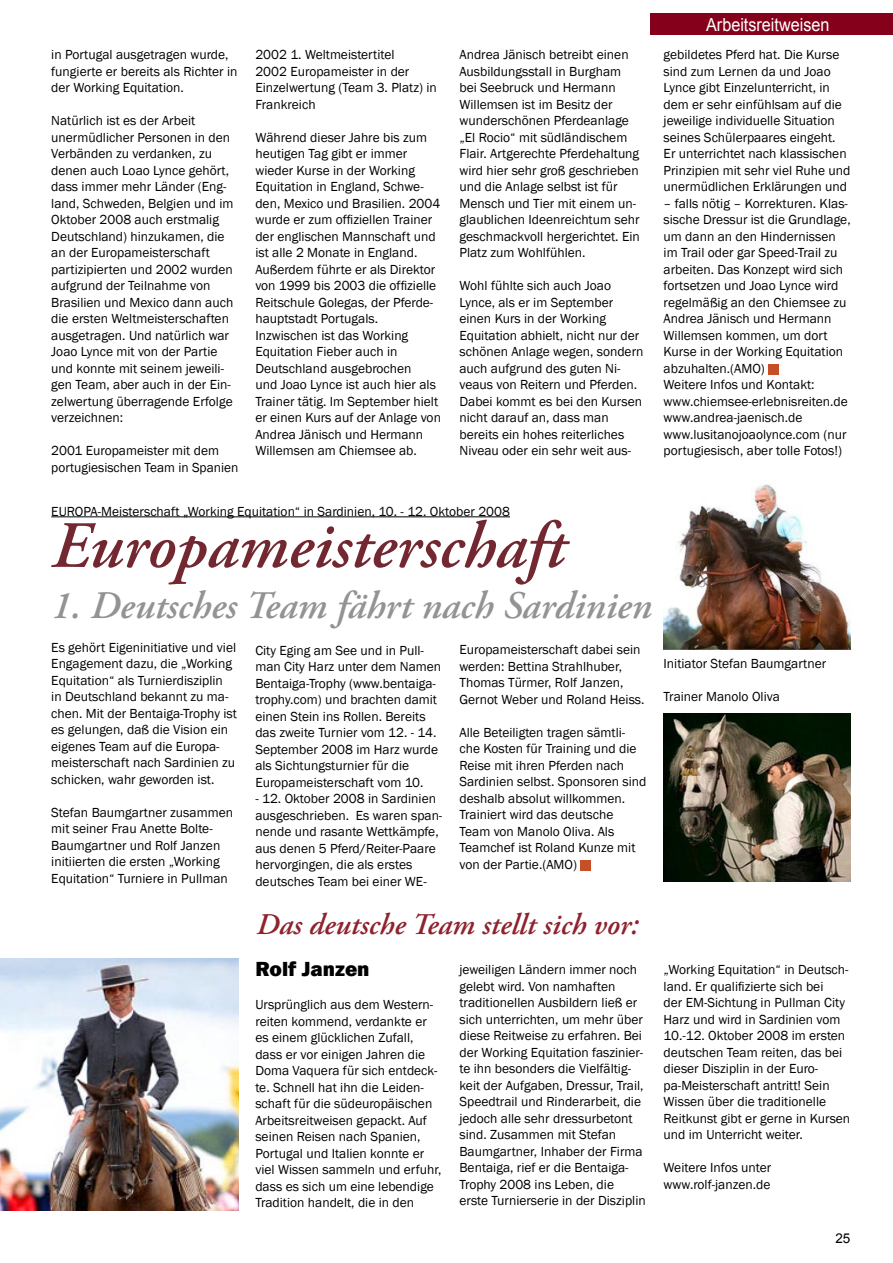
<style>
.page{position:relative;width:893px;height:1263px;background:#fff}
.page>*{position:absolute;margin:0;border:0;box-sizing:border-box;transform-origin:0 0}
._5__fliestext_-_franklin_9{font:italic 600 66px "Adobe Garamond Pro";color:#732831}
._5__fliestext_-_franklin_9-2{font:italic 600 39px "Adobe Garamond Pro";color:#939393}
._5__fliestext_-_franklin_9-3{font:italic 600 30px "Adobe Garamond Pro";color:#8e232e}
._5__fliestext_-_franklin_9-4{font:800 21px "Franklin Gothic";color:#000}
._1__themen_-_linke_seite{font:18px "Arial";color:#fff;scale:.9 1}
._5__fliestext_-_franklin_9-5{font:13.5px/16.5px "Franklin Gothic";color:#000}
.t1{font:13.5px "Arial";color:#000}
</style>
<div class="page">
<div style="left:651px;top:14px;width:242px;height:21px;background:#85001b"></div>
<hr style="left:51px;top:516px;width:459px;height:1px;background:#000">
<img style="left:664px;top:484px;width:187px;height:165px">
<img style="left:664px;top:713px;width:187px;height:168px">
<div style="left:768px;top:364px;width:11px;height:10px;background:#c74f27"></div>
<div style="left:580px;top:860px;width:11px;height:10px;background:#c74f27"></div>
<img style="left:0;top:958px;width:238px;height:253px">
<p class="_5__fliestext_-_franklin_9-5" style="left:51px;top:47px;width:188px">in Portugal ausgetragen wurde, fungierte er bereits als Richter in der Working Equitation.</p>
<p class="_5__fliestext_-_franklin_9-5" style="left:51px;top:113px;width:184px">Natürlich ist es der Arbeit unermüdlicher Personen in den<br>Verbänden zu verdanken, zu denen auch Loao Lynce gehört, dass immer mehr Länder (Eng&shy;land, Schweden, Belgien und im<br>Oktober 2008 auch erstmalig<br>Deutschland) hinzukamen, die an der Europameisterschaft partizipierten und 2002 wurden aufgrund der Teilnahme von<br>Brasilien und Mexico dann auch die ersten Weltmeisterschaften ausgetragen. Und natürlich war<br>Joao Lynce mit von der Partie und konnte mit seinem jeweili&shy;gen Team, aber auch in der Ein&shy;zelwertung überragende Erfolge verzeichnen:</p>
<p class="_5__fliestext_-_franklin_9-5" style="left:51px;top:443px;width:189px">2001 Europameister mit dem portugiesischen Team in Spanien</p>
<p class="_5__fliestext_-_franklin_9-5" style="left:255px;top:47px;width:141px">2002 1. Weltmeistertitel</p>
<p class="_5__fliestext_-_franklin_9-5" style="left:255px;top:63px;width:183px">2002 Europameister in der<br>Einzelwertung (Team 3. Platz) in<br>Frankreich</p>
<p class="_5__fliestext_-_franklin_9-5" style="left:255px;top:129px;width:186px">Während dieser Jahre bis zum heutigen Tag gibt er immer wieder Kurse in der Working<br>Equitation in England, Schwe&shy;den, Mexico und Brasilien. 2004 wurde er zum offiziellen Trainer der englischen Mannschaft und ist alle 2 Monate in England.<br>Außerdem führte er als Direktor von 1999 bis 2003 die offizielle<br>Reitschule Golegas, der Pferde&shy;hauptstadt Portugals.</p>
<p class="_5__fliestext_-_franklin_9-5" style="left:255px;top:327px;width:187px">Inzwischen ist das Working<br>Equitation Fieber auch in<br>Deutschland ausgebrochen<br>und Joao Lynce ist auch hier als<br>Trainer tätig. Im September hielt er einen Kurs auf der Anlage von<br>Andrea Jänisch und Hermann<br>Willemsen am Chiemsee ab.</p>
<p class="_5__fliestext_-_franklin_9-5" style="left:459px;top:47px;width:182px">Andrea Jänisch betreibt einen<br>Ausbildungsstall in Burgham bei Seebruck und Hermann<br>Willemsen ist im Besitz der wunderschönen Pferdeanlage „El Rocio“ mit südländischem<br>Flair. Artgerechte Pferdehaltung wird hier sehr groß geschrieben und die Anlage selbst ist für<br>Mensch und Tier mit einem un&shy;glaublichen Ideenreichtum sehr geschmackvoll hergerichtet. Ein<br>Platz zum Wohlfühlen.</p>
<p class="_5__fliestext_-_franklin_9-5" style="left:459px;top:278px;width:185px">Wohl fühlte sich auch Joao<br>Lynce, als er im September einen Kurs in der Working<br>Equitation abhielt, nicht nur der schönen Anlage wegen, sondern auch aufgrund des guten Ni&shy;veaus von Reitern und Pferden.<br>Dabei kommt es bei den Kursen nicht darauf an, dass man bereits ein hohes reiterliches<br>Niveau oder ein sehr weit aus-</p>
<p class="_1__themen_-_linke_seite" style="left:706px;top:13px;width:139px">Arbeitsreitweisen</p>
<p class="_5__fliestext_-_franklin_9-5" style="left:664px;top:47px;width:188px">gebildetes Pferd hat. Die Kurse sind zum Lernen da und Joao<br>Lynce gibt Einzelunterricht, in dem er sehr einfühlsam auf die jeweilige individuelle Situation seines Schülerpaares eingeht.<br>Er unterrichtet nach klassischen<br>Prinzipien mit sehr viel Ruhe und unermüdlichen Erklärungen und</p>
<p class="_5__fliestext_-_franklin_9-5" style="left:664px;top:195px;width:189px">– falls nötig – Korrekturen. Klas&shy;sische Dressur ist die Grundlage, um dann an den Hindernissen im Trail oder gar Speed-Trail zu arbeiten. Das Konzept wird sich fortsetzen und Joao Lynce wird regelmäßig an den Chiemsee zu<br>Andrea Jänisch und Hermann<br>Willemsen kommen, um dort<br>Kurse in der Working Equitation abzuhalten.(AMO)</p>
<p class="_5__fliestext_-_franklin_9-5" style="left:664px;top:377px;width:153px">Weitere Infos und Kontakt:</p>
<p class="_5__fliestext_-_franklin_9-5" style="left:664px;top:393px;width:186px">www.chiemsee-erlebnisreiten.de</p>
<p class="_5__fliestext_-_franklin_9-5" style="left:664px;top:410px;width:140px">www.andrea-jaenisch.de</p>
<p class="_5__fliestext_-_franklin_9-5" style="left:664px;top:426px;width:184px">www.lusitanojoaolynce.com (nur portugiesisch, aber tolle Fotos!)</p>
<p class="_5__fliestext_-_franklin_9-5" style="left:51px;top:503px;width:460px">EUROPA-Meisterschaft „Working Equitation“ in Sardinien, 10. - 12. Oktober 2008</p>
<p class="_5__fliestext_-_franklin_9" style="left:51px;top:508px;width:515px">Europameisterschaft</p>
<p class="_5__fliestext_-_franklin_9-2" style="left:51px;top:583px;width:602px">1. Deutsches Team fährt nach Sardinien</p>
<p class="_5__fliestext_-_franklin_9-5" style="left:51px;top:639px;width:187px">Es gehört Eigeninitiative und viel<br>Engagement dazu, die „Working<br>Equitation“ als Turnierdisziplin<br>in Deutschland bekannt zu ma&shy;chen. Mit der Bentaiga-Trophy ist es gelungen, daß die Vision ein eigenes Team auf die Europa&shy;meisterschaft nach Sardinien zu schicken, wahr geworden ist.</p>
<p class="_5__fliestext_-_franklin_9-5" style="left:51px;top:804px;width:183px">Stefan Baumgartner zusammen mit seiner Frau Anette Bolte-<br>Baumgartner und Rolf Janzen initiierten die ersten „Working<br>Equitation“ Turniere in Pullman</p>
<p class="_5__fliestext_-_franklin_9-5" style="left:459px;top:642px;width:187px">Europameisterschaft dabei sein werden: Bettina Strahlhuber,<br>Thomas Türmer, Rolf Janzen,<br>Gernot Weber und Roland Heiss.</p>
<p class="_5__fliestext_-_franklin_9-5" style="left:459px;top:724px;width:189px">Alle Beteiligten tragen sämtli&shy;che Kosten für Training und die<br>Reise mit ihren Pferden nach<br>Sardinien selbst. Sponsoren sind deshalb absolut willkommen.<br>Trainiert wird das deutsche<br>Team von Manolo Oliva. Als<br>Teamchef ist Roland Kunze mit von der Partie.(AMO)</p>
<p class="_5__fliestext_-_franklin_9-5" style="left:255px;top:642px;width:187px">City Eging am See und in Pull&shy;man City Harz unter dem Namen<br>Bentaiga-Trophy (www.bentaiga&shy;trophy.com) und brachten damit einen Stein ins Rollen. Bereits das zweite Turnier vom 12. - 14.<br>September 2008 im Harz wurde als Sichtungsturnier für die<br>Europameisterschaft vom 10.</p>
<p class="_5__fliestext_-_franklin_9-5" style="left:255px;top:791px;width:188px">- 12. Oktober 2008 in Sardinien ausgeschrieben. Es waren span&shy;nende und rasante Wettkämpfe, aus denen 5 Pferd/Reiter-Paare hervorgingen, die als erstes deutsches Team bei einer WE-</p>
<p class="_5__fliestext_-_franklin_9-3" style="left:257px;top:907px;width:383px">Das deutsche Team stellt sich vor:</p>
<p class="_5__fliestext_-_franklin_9-5" style="left:664px;top:655px;width:164px">Initiator Stefan Baumgartner</p>
<p class="_5__fliestext_-_franklin_9-5" style="left:664px;top:688px;width:118px">Trainer Manolo Oliva</p>
<p class="_5__fliestext_-_franklin_9-4" style="left:255px;top:955px;width:116px">Rolf Janzen</p>
<p class="_5__fliestext_-_franklin_9-5" style="left:255px;top:997px;width:188px">Ursprünglich aus dem Western&shy;reiten kommend, verdankte er es einem glücklichen Zufall, dass er vor einigen Jahren die<br>Doma Vaquera für sich entdeck&shy;te. Schnell hat ihn die Leiden&shy;schaft für die südeuropäischen<br>Arbeitsreitweisen gepackt. Auf seinen Reisen nach Spanien,<br>Portugal und Italien konnte er viel Wissen sammeln und erfuhr, dass es sich um eine lebendige<br>Tradition handelt, die in den</p>
<p class="_5__fliestext_-_franklin_9-5" style="left:459px;top:962px;width:188px">jeweiligen Ländern immer noch gelebt wird. Von namhaften traditionellen Ausbildern ließ er sich unterrichten, um mehr über diese Reitweise zu erfahren. Bei der Working Equitation faszinier&shy;te ihn besonders die Vielfältig&shy;keit der Aufgaben, Dressur, Trail,<br>Speedtrail und Rinderarbeit, die jedoch alle sehr dressurbetont sind. Zusammen mit Stefan<br>Baumgartner, Inhaber der Firma<br>Bentaiga, rief er die Bentaiga-<br>Trophy 2008 ins Leben, die erste Turnierserie in der Disziplin</p>
<p class="_5__fliestext_-_franklin_9-5" style="left:664px;top:962px;width:188px">„Working Equitation“ in Deutsch&shy;land. Er qualifizierte sich bei<br>der EM-Sichtung in Pullman City<br>Harz und wird in Sardinien vom<br>10.-12. Oktober 2008 im ersten deutschen Team reiten, das bei dieser Disziplin in der Euro&shy;pa-Meisterschaft antritt! Sein<br>Wissen über die traditionelle<br>Reitkunst gibt er gerne in Kursen und im Unterricht weiter.</p>
<p class="_5__fliestext_-_franklin_9-5" style="left:664px;top:1160px;width:109px">Weitere Infos unter</p>
<p class="_5__fliestext_-_franklin_9-5" style="left:664px;top:1176px;width:108px">www.rolf-janzen.de</p>
<p class="t1" style="left:835px;top:1229px;width:17px">25</p>
</div>
